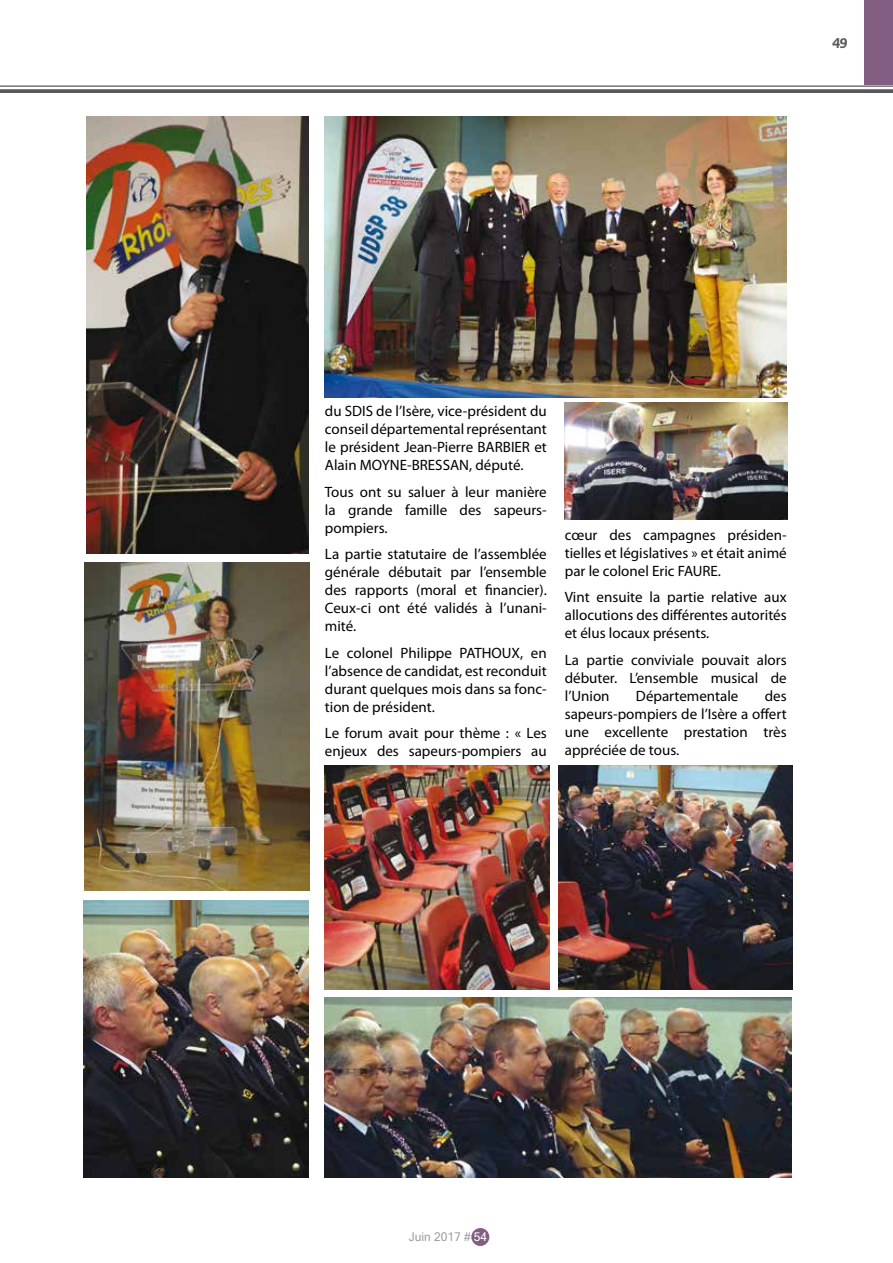
<style>
.page{position:relative;width:893px;height:1263px;background:#fff}
.page>*{position:absolute;margin:0;border:0;box-sizing:border-box;transform-origin:0 0}
.t1{font:15px/18px "Myriad Pro";color:#000;text-align:justify}
.t2{font:700 15px "Flora Std";color:#58585a}
.t3{font:12px "Microsoft Sans Serif";color:#9c9e9f}
.s1{color:#fff}
</style>
<div class="page">
<div style="left:865px;top:0;width:28px;height:85px;background:#835e83"></div>
<div style="left:471px;top:1228px;width:18px;height:18px;background:#835e83;border-radius:50%"></div>
<hr style="left:0;top:85px;width:893px;height:2px;background:#58585a">
<svg style="left:0;top:89px;width:893px;height:4px;background:#626263"></svg>
<img style="left:87px;top:117px;width:222px;height:437px">
<img style="left:325px;top:765px;width:225px;height:225px">
<img style="left:558px;top:765px;width:235px;height:225px">
<img style="left:84px;top:900px;width:225px;height:278px">
<img style="left:325px;top:997px;width:466px;height:181px">
<img style="left:325px;top:117px;width:462px;height:281px">
<img style="left:85px;top:562px;width:225px;height:329px">
<img style="left:565px;top:403px;width:222px;height:117px">
<p class="t2" style="left:832px;top:35px;width:16px">49</p>
<p class="t1" style="left:325px;top:402px;width:223px">du SDIS de l’Isère, vice-président du conseil départemental représentant le président Jean-Pierre BARBIER et Alain MOYNE-BRESSAN, député.</p>
<p class="t1" style="left:325px;top:483px;width:223px">Tous ont su saluer à leur manière la grande famille des sapeurs&shy;pompiers.</p>
<p class="t1" style="left:325px;top:545px;width:223px">La partie statutaire de l’assemblée générale débutait par l’ensemble des rapports (moral et financier).<br>Ceux-ci ont été validés à l’unani&shy;mité.</p>
<p class="t1" style="left:325px;top:644px;width:223px">Le colonel Philippe PATHOUX, en l’absence de candidat, est reconduit durant quelques mois dans sa fonc&shy;tion de président.</p>
<p class="t1" style="left:325px;top:724px;width:223px">Le forum avait pour thème : « Les enjeux des sapeurs-pompiers au</p>
<p class="t1" style="left:565px;top:525px;width:223px">cœur des campagnes présiden&shy;tielles et législatives » et était animé par le colonel Eric FAURE.</p>
<p class="t1" style="left:565px;top:588px;width:223px">Vint ensuite la partie relative aux allocutions des différentes autorités et élus locaux présents.</p>
<p class="t1" style="left:565px;top:650px;width:223px">La partie conviviale pouvait alors débuter. L’ensemble musical de l’Union</p>
<p class="t1" style="left:565px;top:686px;width:223px;text-indent:200px">des sapeurs-pompiers de l’Isère a offert une excellente prestation très appréciée de tous.</p>
<p class="t1" style="left:636px;top:686px;width:104px">Départementale</p>
<p class="t3" style="left:409px;top:1229px;width:80px">Juin 2017 # <span class="s1">54</span></p>
</div>
